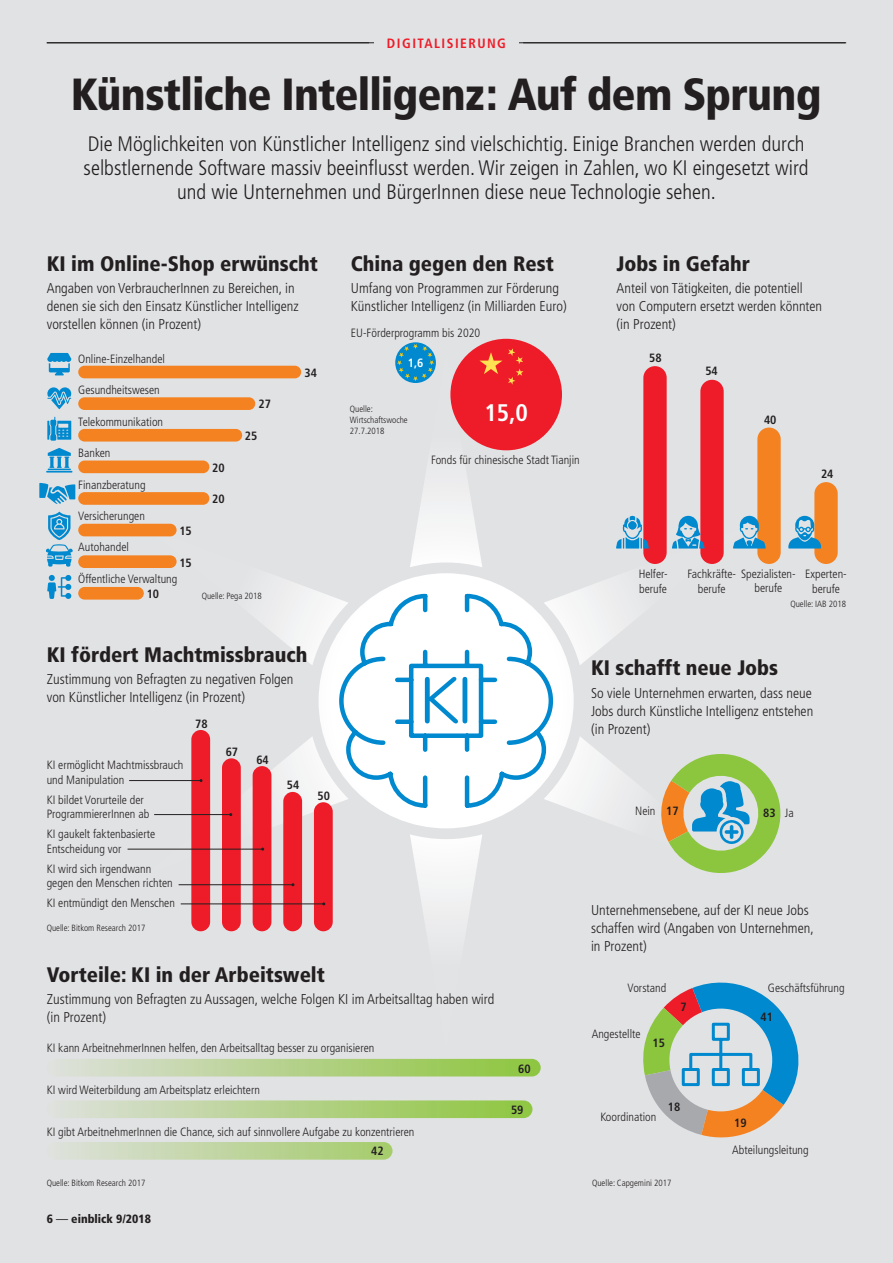
<style>
.page{position:relative;width:893px;height:1263px;background:#e1e2e4}
.page>*{position:absolute;margin:0;border:0;box-sizing:border-box;transform-origin:0 0}
.t1{font:900 condensed 45px "Frutiger";letter-spacing:-.02em;color:#231f20}
.t2{font:700 condensed 24px "Frutiger";color:#fff}
.t3{font:300 condensed 21px/23.9px "Frutiger";color:#231f20;text-align:center}
.t4{font:900 condensed 21px "Frutiger";color:#231f20}
.t5{font:300 condensed 14.25px/18px "Frutiger";color:#231f20}
.t6{font:700 condensed 13.5px "Frutiger";letter-spacing:.11em;color:#ee1c28}
.t7{font:300 condensed 12px/14.4px "Frutiger";color:#231f20}
.t8{font:700 condensed 12px "Frutiger";color:#231f20}
.t9{font:900 condensed 12px "Frutiger";color:#231f20}
.t10{font:700 condensed 12px "Frutiger";color:#fff}
.t11{font:300 condensed 9px/10.8px "Frutiger";color:#231f20}
.s1{font-weight:400}
</style>
<div class="page">
<svg style="left:143px;top:352px;width:606px;height:580px"></svg>
<hr style="left:47px;top:43px;width:799px;height:1px;background:#231f20">
<div style="left:374px;top:35px;width:145px;height:13px;background:#e1e2e4"></div>
<svg style="left:337px;top:592px;width:218px;height:218px;background:#ddeef7"></svg>
<svg style="left:395px;top:342px;width:41px;height:41px"></svg>
<div style="left:450px;top:339px;width:112px;height:111px;background:#ee1c28;border-radius:50%"></div>
<svg style="left:425px;top:677px;width:42px;height:46px;background:#a0d3ed"></svg>
<svg style="left:397px;top:344px;width:37px;height:37px"></svg>
<svg style="left:479px;top:352px;width:23px;height:22px"></svg>
<svg style="left:508px;top:348px;width:15px;height:37px"></svg>
<div style="left:643px;top:366px;width:24px;height:198px;background:#ee1c28;border-radius:12px"></div>
<div style="left:700px;top:380px;width:24px;height:184px;background:#ee1c28;border-radius:12px"></div>
<div style="left:757px;top:427px;width:24px;height:137px;background:#f58220;border-radius:12px"></div>
<div style="left:814px;top:482px;width:24px;height:82px;background:#f58220;border-radius:12px"></div>
<svg style="left:616px;top:516px;width:33px;height:32px"></svg>
<svg style="left:733px;top:516px;width:33px;height:32px"></svg>
<svg style="left:672px;top:516px;width:33px;height:32px"></svg>
<svg style="left:788px;top:516px;width:33px;height:32px"></svg>
<svg style="left:62px;top:1059px;width:479px;height:101px"></svg>
<div style="left:191px;top:730px;width:19px;height:201px;background:#ee1c28;border-radius:9px"></div>
<div style="left:222px;top:758px;width:19px;height:173px;background:#ee1c28;border-radius:9px"></div>
<div style="left:253px;top:766px;width:18px;height:165px;background:#ee1c28;border-radius:9px"></div>
<div style="left:283px;top:792px;width:19px;height:139px;background:#ee1c28;border-radius:9px"></div>
<div style="left:314px;top:802px;width:19px;height:129px;background:#ee1c28;border-radius:9px"></div>
<hr style="left:179px;top:884px;width:114px;height:1px;background:#231f20">
<hr style="left:181px;top:903px;width:143px;height:1px;background:#231f20">
<hr style="left:128px;top:849px;width:135px;height:1px;background:#231f20">
<hr style="left:154px;top:814px;width:77px;height:1px;background:#231f20">
<hr style="left:129px;top:780px;width:72px;height:1px;background:#231f20">
<svg style="left:658px;top:746px;width:123px;height:135px"></svg>
<svg style="left:643px;top:982px;width:156px;height:156px"></svg>
<svg style="left:47px;top:353px;width:24px;height:22px"></svg>
<div style="left:78px;top:366px;width:223px;height:12px;background:#f58220;border-radius:6px"></div>
<div style="left:78px;top:397px;width:177px;height:13px;background:#f58220;border-radius:6px"></div>
<div style="left:78px;top:429px;width:164px;height:13px;background:#f58220;border-radius:6px"></div>
<div style="left:78px;top:460px;width:131px;height:13px;background:#f58220;border-radius:6px"></div>
<div style="left:78px;top:492px;width:131px;height:13px;background:#f58220;border-radius:6px"></div>
<div style="left:78px;top:524px;width:99px;height:12px;background:#f58220;border-radius:6px"></div>
<div style="left:78px;top:555px;width:99px;height:13px;background:#f58220;border-radius:6px"></div>
<div style="left:78px;top:587px;width:66px;height:13px;background:#f58220;border-radius:6px"></div>
<svg style="left:47px;top:387px;width:24px;height:22px"></svg>
<svg style="left:46px;top:448px;width:26px;height:24px"></svg>
<svg style="left:47px;top:575px;width:25px;height:24px"></svg>
<svg style="left:47px;top:417px;width:24px;height:24px"></svg>
<svg style="left:39px;top:483px;width:36px;height:21px"></svg>
<svg style="left:46px;top:512px;width:27px;height:55px"></svg>
<p class="t6" style="left:387px;top:36px;width:121px">DIGITALISIERUNG</p>
<h1 class="t1" style="left:71px;top:68px;width:752px">Künstliche Intelligenz: Auf dem Sprung</h1>
<p class="t3" style="left:84px;top:132px;width:726px">Die Möglichkeiten von Künstlicher Intelligenz sind vielschichtig. Einige Branchen werden durch selbstlernende Software massiv beeinflusst werden. Wir zeigen in Zahlen, wo KI eingesetzt wird und wie Unternehmen und BürgerInnen diese neue Technologie sehen.</p>
<h3 class="t4" style="left:47px;top:251px;width:273px">KI im Online-Shop erwünscht</h3>
<p class="t5" style="left:47px;top:279px;width:253px">Angaben von VerbraucherInnen zu Bereichen, in denen sie sich den Einsatz Künstlicher Intelligenz vorstellen können (in Prozent)</p>
<h3 class="t4" style="left:351px;top:251px;width:205px">China gegen den Rest</h3>
<p class="t5" style="left:351px;top:279px;width:217px">Umfang von Programmen zur Förderung<br>Künstlicher Intelligenz (in Milliarden Euro)</p>
<p class="t7" style="left:351px;top:326px;width:131px">EU-Förderprogramm bis 2020</p>
<h3 class="t4" style="left:617px;top:251px;width:135px">Jobs in Gefahr</h3>
<p class="t5" style="left:617px;top:279px;width:207px">Anteil von Tätigkeiten, die potentiell von Computern ersetzt werden könnten (in Prozent)</p>
<p class="t8" style="left:649px;top:351px;width:14px">58</p>
<p class="t7" style="left:78px;top:352px;width:88px">Online-Einzelhandel</p>
<p class="t7" style="left:78px;top:383px;width:83px">Gesundheitswesen</p>
<p class="t7" style="left:78px;top:415px;width:86px">Telekommunikation</p>
<p class="t7" style="left:78px;top:446px;width:34px">Banken</p>
<p class="t7" style="left:78px;top:477px;width:69px">Finanzberatung</p>
<p class="t7" style="left:78px;top:509px;width:68px">Versicherungen</p>
<p class="t7" style="left:78px;top:540px;width:52px">Autohandel</p>
<p class="t7" style="left:78px;top:572px;width:101px">Öffentliche Verwaltung</p>
<p class="t7" style="left:639px;top:567px;width:30px">Helfer&shy;berufe</p>
<p class="t7" style="left:698px;top:567px;width:99px;text-indent:-10px">Fachkräfte- Spezialisten&shy;berufe</p>
<p class="t10" style="left:408px;top:356px;width:17px">1,6</p>
<p class="t8" style="left:705px;top:363px;width:14px">54</p>
<p class="t8" style="left:304px;top:365px;width:14px">34</p>
<p class="t8" style="left:258px;top:397px;width:14px">27</p>
<h2 class="t2" style="left:484px;top:398px;width:45px">15,0</h2>
<p class="t11" style="left:350px;top:404px;width:59px">Quelle:<br>Wirtschaftswoche<br>27.7.2018</p>
<p class="t8" style="left:764px;top:412px;width:14px">40</p>
<p class="t8" style="left:245px;top:429px;width:14px">25</p>
<p class="t7" style="left:431px;top:452px;width:150px">Fonds für chinesische Stadt Tianjin</p>
<p class="t8" style="left:212px;top:460px;width:14px">20</p>
<p class="t8" style="left:212px;top:492px;width:14px">20</p>
<p class="t8" style="left:821px;top:467px;width:14px">24</p>
<p class="t8" style="left:179px;top:524px;width:14px">15</p>
<p class="t8" style="left:179px;top:555px;width:14px">15</p>
<p class="t7" style="left:805px;top:567px;width:43px;text-align:center">Experten&shy;berufe</p>
<p class="t7" style="left:754px;top:581px;width:29px">berufe</p>
<p class="t8" style="left:147px;top:587px;width:14px">10</p>
<p class="t11" style="left:202px;top:591px;width:62px">Quelle: Pega 2018</p>
<p class="t11" style="left:790px;top:599px;width:57px">Quelle: IAB 2018</p>
<h3 class="t4" style="left:47px;top:642px;width:262px">KI fördert Machtmissbrauch</h3>
<p class="t5" style="left:47px;top:671px;width:248px">Zustimmung von Befragten zu negativen Folgen von Künstlicher Intelligenz (in Prozent)</p>
<p class="t7" style="left:47px;top:758px;width:138px">KI ermöglicht Machtmissbrauch und Manipulation</p>
<p class="t7" style="left:47px;top:793px;width:104px">KI bildet Vorurteile der<br>ProgrammiererInnen ab</p>
<p class="t7" style="left:47px;top:827px;width:110px">KI gaukelt faktenbasierte<br>Entscheidung vor</p>
<p class="t7" style="left:47px;top:861px;width:127px">KI wird sich irgendwann gegen den Menschen richten</p>
<p class="t7" style="left:47px;top:896px;width:130px">KI entmündigt den Menschen</p>
<p class="t11" style="left:47px;top:923px;width:100px">Quelle: Bitkom Research 2017</p>
<p class="t8" style="left:195px;top:716px;width:14px">78</p>
<p class="t8" style="left:226px;top:744px;width:14px">67</p>
<p class="t8" style="left:256px;top:752px;width:14px">64</p>
<p class="t8" style="left:287px;top:777px;width:14px">54</p>
<p class="t8" style="left:318px;top:789px;width:14px">50</p>
<h3 class="t4" style="left:47px;top:961px;width:280px">Vorteile: KI in der Arbeitswelt</h3>
<p class="t5" style="left:47px;top:990px;width:449px">Zustimmung von Befragten zu Aussagen, welche Folgen KI im Arbeitsalltag haben wird (in Prozent)</p>
<p class="t7" style="left:47px;top:1041px;width:329px">KI kann ArbeitnehmerInnen helfen, den Arbeitsalltag besser zu organisieren</p>
<p class="t7" style="left:47px;top:1083px;width:215px">KI wird Weiterbildung am Arbeitsplatz erleichtern</p>
<p class="t7" style="left:47px;top:1125px;width:369px">KI gibt ArbeitnehmerInnen die Chance, sich auf sinnvollere Aufgabe zu konzentrieren</p>
<p class="t11" style="left:47px;top:1178px;width:100px">Quelle: Bitkom Research 2017</p>
<p class="t9" style="left:47px;top:1211px;width:106px">6 <span class="s1">—</span> einblick 9/2018</p>
<p class="t8" style="left:371px;top:1144px;width:14px">42</p>
<p class="t8" style="left:518px;top:1061px;width:14px">60</p>
<p class="t8" style="left:511px;top:1103px;width:14px">59</p>
<h3 class="t4" style="left:591px;top:655px;width:189px">KI schafft neue Jobs</h3>
<p class="t5" style="left:591px;top:684px;width:224px;text-align:justify">So viele Unternehmen erwarten, dass neue Jobs durch Künstliche Intelligenz entstehen (in Prozent)</p>
<p class="t7" style="left:635px;top:804px;width:22px">Nein</p>
<p class="t7" style="left:785px;top:806px;width:10px">Ja</p>
<p class="t8" style="left:666px;top:803px;width:14px">17</p>
<p class="t8" style="left:763px;top:806px;width:14px">83</p>
<p class="t5" style="left:591px;top:901px;width:224px">Unternehmensebene, auf der KI neue Jobs schaffen wird (Angaben von Unternehmen, in Prozent)</p>
<p class="t7" style="left:628px;top:980px;width:40px">Vorstand</p>
<p class="t7" style="left:592px;top:1027px;width:50px">Angestellte</p>
<p class="t8" style="left:653px;top:1036px;width:14px">15</p>
<p class="t8" style="left:680px;top:1000px;width:8px">7</p>
<p class="t7" style="left:600px;top:1110px;width:57px">Koordination</p>
<p class="t8" style="left:668px;top:1099px;width:14px">18</p>
<p class="t11" style="left:592px;top:1178px;width:81px">Quelle: Capgemini 2017</p>
<p class="t7" style="left:768px;top:980px;width:78px">Geschäftsführung</p>
<p class="t8" style="left:761px;top:1010px;width:14px">41</p>
<p class="t8" style="left:734px;top:1116px;width:14px">19</p>
<p class="t7" style="left:732px;top:1143px;width:78px">Abteilungsleitung</p>
</div>
